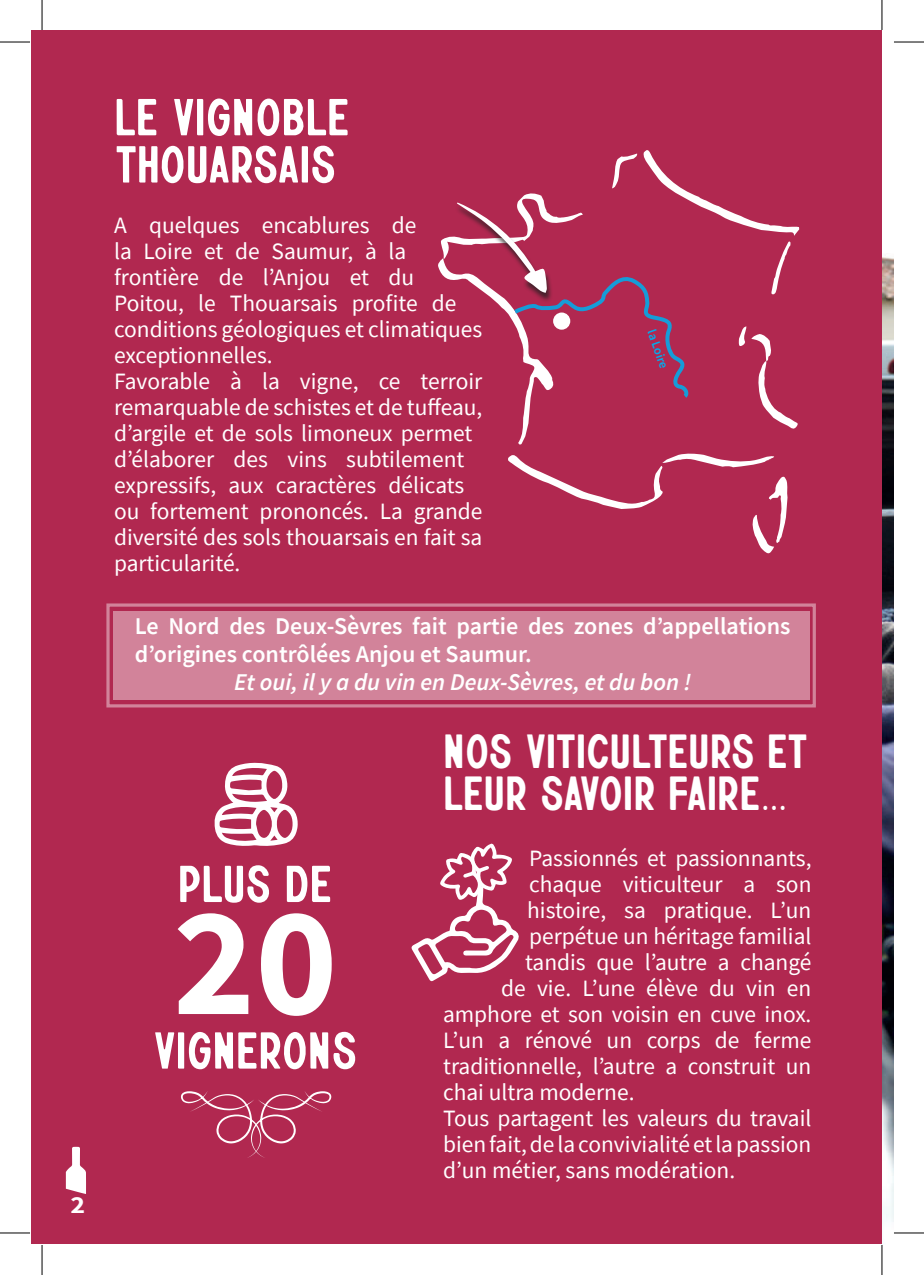
<style>
.page{position:relative;width:924px;height:1275px;background:#fff}
.page>*{position:absolute;margin:0;border:0;box-sizing:border-box;transform-origin:0 0}
.t1{font:700 155.6px "Source Sans Pro";color:#fff}
.t2{font:52px/47.2px "Athena";letter-spacing:-.03em;color:#fff}
.t3{font:51.8px "Athena";letter-spacing:-.015em;color:#fff}
.t4{font:48px/42.4px "Athena";letter-spacing:-.03em;color:#fff}
.t5{font:700 24.8px "Source Sans Pro";color:#fff;scale:1.12 1}
.t6{font:600 24px/28px "Source Sans Pro";color:#fff}
.t7{font:italic 600 24px "Source Sans Pro";color:#fff}
.t8{font:23.4px/26px "Source Sans Pro";color:#fff}
.t9{font:600 12.6px "Source Sans Pro";color:#00aeef}
</style>
<div class="page">
<img style="left:881px;top:31px;width:11px;height:1213px">
<div style="left:32px;top:31px;width:849px;height:1213px;background:#b12850"></div>
<svg style="left:66px;top:1146px;width:20px;height:48px"></svg>
<svg style="left:181px;top:1091px;width:150px;height:67px"></svg>
<svg style="left:214px;top:762px;width:84px;height:84px"></svg>
<svg style="left:411px;top:843px;width:108px;height:138px"></svg>
<div style="left:113px;top:611px;width:696px;height:88px;background:#d2839a"></div>
<svg style="left:508px;top:453px;width:279px;height:101px"></svg>
<svg style="left:438px;top:150px;width:360px;height:295px"></svg>
<hr style="left:0;top:42px;width:30px;height:1px;background:#000">
<hr style="left:893px;top:42px;width:30px;height:1px;background:#000">
<hr style="left:0;top:1232px;width:30px;height:1px;background:#000">
<hr style="left:893px;top:1232px;width:30px;height:1px;background:#000">
<hr style="left:42px;top:0;width:1px;height:30px;background:#000">
<hr style="left:42px;top:1245px;width:1px;height:30px;background:#000">
<hr style="left:881px;top:0;width:1px;height:30px;background:#000">
<hr style="left:881px;top:1245px;width:1px;height:30px;background:#000">
<p class="t5" style="left:71px;top:1187px;width:15px">2</p>
<h2 class="t2" style="left:114px;top:93px;width:237px">LE VIGNOBLE<br>THOUARSAIS</h2>
<p class="t8" style="left:114px;top:212px;width:370px">A quelques encablures de<br>la Loire et de Saumur, à la frontière de l’Anjou et du<br>Poitou, le Thouarsais profite de conditions géologiques et climatiques exceptionnelles.<br>Favorable à la vigne, ce terroir remarquable de schistes et de tuffeau, d’argile et de sols limoneux permet d’élaborer des vins subtilement expressifs, aux caractères délicats ou fortement prononcés. La grande diversité des sols thouarsais en fait sa particularité.</p>
<p class="t9" style="left:659px;top:327px;width:42px;rotate:71deg">la Loire</p>
<p class="t6" style="left:135px;top:611px;width:657px">Le Nord des Deux-Sèvres fait partie des zones d’appellations d’origines contrôlées Anjou et Saumur.</p>
<p class="t7" style="left:234px;top:666px;width:458px">Et oui, il y a du vin en Deux-Sèvres, et du bon !</p>
<h3 class="t3" style="left:177px;top:853px;width:157px">PLUS DE</h3>
<h1 class="t1" style="left:173px;top:857px;width:166px">20</h1>
<h3 class="t3" style="left:152px;top:1019px;width:207px">VIGNERONS</h3>
<h3 class="t4" style="left:443px;top:729px;width:367px">NOS VITICULTEURS ET<br>LEUR SAVOIR FAIRE...</h3>
<p class="t8" style="left:529px;top:845px;width:284px">Passionnés et passionnants,</p>
<p class="t8" style="left:529px;top:871px;width:284px">chaque viticulteur a son</p>
<p class="t8" style="left:527px;top:897px;width:285px">histoire, sa pratique. L’un</p>
<p class="t8" style="left:529px;top:923px;width:284px">perpétue un héritage familial</p>
<p class="t8" style="left:525px;top:949px;width:287px">tandis que l’autre a changé</p>
<p class="t8" style="left:501px;top:975px;width:311px">de vie. L’une élève du vin en</p>
<p class="t8" style="left:443px;top:1001px;width:370px">amphore et son voisin en cuve inox.</p>
<p class="t8" style="left:443px;top:1027px;width:370px">L’un a rénové un corps de ferme</p>
<p class="t8" style="left:443px;top:1053px;width:369px">traditionnelle, l’autre a construit un</p>
<p class="t8" style="left:443px;top:1079px;width:193px">chai ultra moderne.</p>
<p class="t8" style="left:443px;top:1105px;width:370px">Tous partagent les valeurs du travail</p>
<p class="t8" style="left:443px;top:1131px;width:369px">bien fait, de la convivialité et la passion</p>
<p class="t8" style="left:443px;top:1157px;width:293px">d’un métier, sans modération.</p>
</div>
